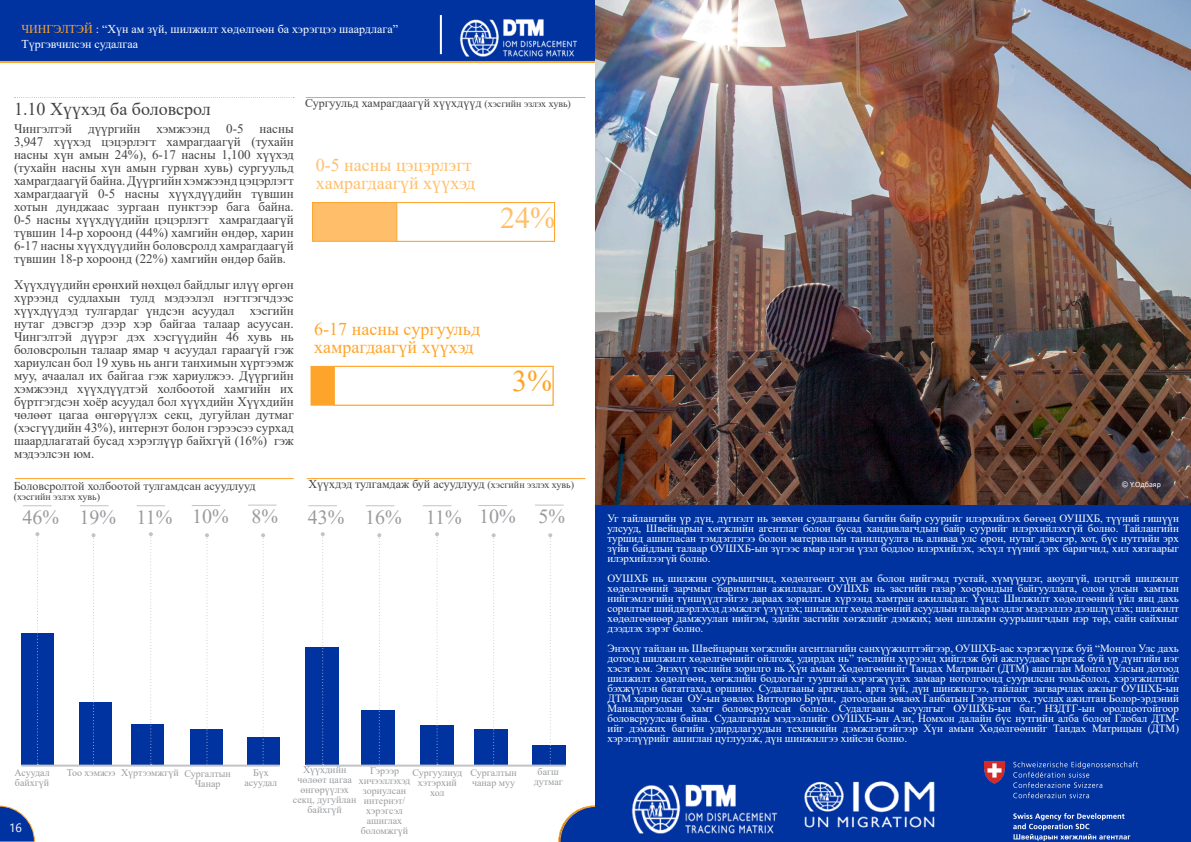
<style>
.page{position:relative;width:1191px;height:842px;background:#fff}
.page>*{position:absolute;margin:0;border:0;box-sizing:border-box;transform-origin:0 0}
.t1{font:30px "Times New Roman";color:#ffbf6a}
.t2{font:30px "Times New Roman";color:#ffa42a}
.t3{font:20px "Times New Roman";color:#999b9e}
.t4{font:18px/18px "Times New Roman";color:#ffa42a}
.t5{font:18px/18px "Times New Roman";color:#ffbf6a}
.t6{font:18px "Times New Roman";color:#414243}
.t7{font:13px/13px "Times New Roman";color:#414243;text-align:justify}
.t8{font:12px "Times New Roman";color:#414243}
.t9{font:12px/15px "Times New Roman";color:#fff}
.t10{font:12px "Nirmala UI";color:#fff}
.t11{font:11px/10px "Times New Roman";color:#fff;text-align:justify}
.t12{font:10px/10px "Times New Roman";color:#999b9e;text-align:center}
.t13{font:10px "Times New Roman";color:#414243}
.t14{font:8px "Calibri";color:#fff}
.s1{color:#ffa42a}
.s2{font-size:10px}
.s3{font-family:"Gill Sans"}
</style>
<div class="page">
<div style="left:0;top:0;width:607px;height:61px;background:#0033a0"></div>
<img style="left:459px;top:19px;width:119px;height:38px">
<hr style="left:440px;top:15px;width:2px;height:39px;background:#fff">
<svg style="left:0;top:805px;width:35px;height:37px"></svg>
<hr style="left:0;top:61px;width:604px;height:2px;background:#ffa42a">
<svg style="left:558px;top:805px;width:37px;height:37px"></svg>
<svg style="left:14px;top:97px;width:280px;height:1px"></svg>
<hr style="left:306px;top:97px;width:279px;height:1px;background:#ffa42a">
<hr style="left:15px;top:478px;width:279px;height:1px;background:#ffa42a">
<hr style="left:307px;top:478px;width:278px;height:1px;background:#ffa42a">
<div style="left:312px;top:202px;width:243px;height:40px;background:#ffbf6a;border:1px solid #ffa42a"></div>
<div style="left:396px;top:202px;width:159px;height:40px;background:#fff;border:1px solid #ffa42a"></div>
<div style="left:310px;top:366px;width:243px;height:40px;background:#ffa42a;border:1px solid #ffa42a"></div>
<div style="left:334px;top:366px;width:219px;height:40px;background:#fff;border:1px solid #ffa42a"></div>
<div style="left:21px;top:633px;width:33px;height:132px;background:#0033a0"></div>
<div style="left:79px;top:702px;width:33px;height:63px;background:#0033a0"></div>
<div style="left:131px;top:725px;width:33px;height:40px;background:#0033a0"></div>
<div style="left:190px;top:730px;width:33px;height:35px;background:#0033a0"></div>
<div style="left:247px;top:737px;width:33px;height:28px;background:#0033a0"></div>
<div style="left:306px;top:648px;width:33px;height:117px;background:#0033a0"></div>
<div style="left:362px;top:710px;width:33px;height:55px;background:#0033a0"></div>
<div style="left:421px;top:726px;width:33px;height:39px;background:#0033a0"></div>
<div style="left:475px;top:729px;width:33px;height:36px;background:#0033a0"></div>
<div style="left:532px;top:745px;width:33px;height:20px;background:#0033a0"></div>
<hr style="left:21px;top:765px;width:259px;height:2px;background:#c2c3c6">
<svg style="left:35px;top:532px;width:4px;height:233px"></svg>
<svg style="left:91px;top:533px;width:4px;height:232px"></svg>
<svg style="left:149px;top:532px;width:4px;height:233px"></svg>
<svg style="left:205px;top:533px;width:4px;height:232px"></svg>
<svg style="left:261px;top:533px;width:4px;height:232px"></svg>
<svg style="left:80px;top:505px;width:29px;height:1px"></svg>
<svg style="left:23px;top:505px;width:29px;height:1px"></svg>
<svg style="left:137px;top:505px;width:28px;height:1px"></svg>
<svg style="left:192px;top:505px;width:28px;height:1px"></svg>
<svg style="left:248px;top:505px;width:28px;height:1px"></svg>
<hr style="left:306px;top:765px;width:259px;height:2px;background:#c2c3c6">
<svg style="left:321px;top:532px;width:4px;height:233px"></svg>
<svg style="left:377px;top:533px;width:4px;height:232px"></svg>
<svg style="left:435px;top:532px;width:4px;height:233px"></svg>
<svg style="left:492px;top:533px;width:4px;height:232px"></svg>
<svg style="left:548px;top:533px;width:4px;height:232px"></svg>
<svg style="left:366px;top:505px;width:28px;height:1px"></svg>
<svg style="left:308px;top:505px;width:29px;height:1px"></svg>
<svg style="left:423px;top:505px;width:28px;height:1px"></svg>
<svg style="left:478px;top:505px;width:29px;height:1px"></svg>
<svg style="left:535px;top:505px;width:29px;height:1px"></svg>
<div style="left:595px;top:504px;width:596px;height:338px;background:#0033a0"></div>
<img style="left:804px;top:781px;width:131px;height:47px">
<img style="left:631px;top:784px;width:147px;height:50px">
<img style="left:984px;top:761px;width:153px;height:79px">
<img style="left:595px;top:0;width:596px;height:504px">
<p class="t9" style="left:21px;top:21px;width:378px"><span class="s1">ЧИНГЭЛТЭЙ</span> : “Хүн ам зүй, шилжилт хөдөлгөөн ба хэрэгцээ шаардлага”<br>Түргэвчилсэн судалгаа</p>
<p class="t6" style="left:14px;top:96px;width:198px">1.10 Хүүхэд ба боловсрол</p>
<p class="t7" style="left:14px;top:122px;width:281px">Чингэлтэй дүүргийн хэмжээнд 0-5 насны 3,947 хүүхэд цэцэрлэгт хамрагдаагүй (тухайн насны хүн амын 24%), 6-17 насны 1,100 хүүхэд (тухайн насны хүн амын гурван хувь) сургуульд хамрагдаагүй байна. Дүүргийн хэмжээнд цэцэрлэгт xамрагдаагүй 0-5 насны хүүхдүүдийн түвшин хотын дунджаас зургаан пунктээр бага байна.<br>0-5 насны хүүхдүүдийн цэцэрлэгт xамрагдаагүй түвшин 14-р хороонд (44%) xамгийн өндөр, харин 6-17 насны хүүхдүүдийн боловсролд xамрагдаагүй түвшин 18-р хороонд (22%) xамгийн өндөр байв.</p>
<p class="t7" style="left:14px;top:278px;width:281px">Xүүxдүүдийн ерөнxий нөxцөл байдлыг илүү өргөн xүрээнд судлаxын тулд мэдээлэл нэгтгэгчдээс xүүxдүүдэд тулгардаг үндсэн асуудал xэсгийн нутаг дэвсгэр дээр xэр байгаа талаар асуусан.<br>Чингэлтэй дүүрэг дэх хэсгүүдийн 46 хувь нь боловсролын талаар ямар ч асуудал гараагүй гэж хариулсан бол 19 хувь нь анги танхимын хүртээмж муу, ачаалал их байгаа гэж хариулжээ. Дүүргийн хэмжээнд хүүхдүүдтэй холбоотой хамгийн их бүртгэгдсэн хоёр асуудал бол хүүхдийн Хүүхдийн чөлөөт цагаа өнгөрүүлэх секц, дугуйлан дутмаг (хэсгүүдийн 43%), интернэт болон гэрээсээ сурxад шаардлагатай бусад хэрэглүүр байхгүй (16%) гэж мэдээлсэн юм.</p>
<p class="t8" style="left:14px;top:478px;width:243px">Боловсролтой холбоотой тулгамдсан асуудлууд</p>
<p class="t13" style="left:14px;top:490px;width:88px">(хэсгийн эзлэх хувь)</p>
<p class="t8" style="left:305px;top:94px;width:267px">Сургуульд хамрагдаагүй хүүхдүүд <span class="s2">(хэсгийн эзлэх хувь)</span></p>
<p class="t5" style="left:316px;top:156px;width:161px">0-5 насны цэцэрлэгт xамрагдаагүй xүүxэд</p>
<p class="t1" style="left:500px;top:197px;width:56px">24%</p>
<p class="t4" style="left:314px;top:319px;width:168px">6-17 насны сургуульд xамрагдаагүй xүүxэд</p>
<p class="t2" style="left:512px;top:360px;width:41px">3%</p>
<p class="t8" style="left:308px;top:476px;width:267px">Хүүхдэд тулгамдаж буй асуудлууд <span class="s2">(хэсгийн эзлэх хувь)</span></p>
<p class="t3" style="left:23px;top:503px;width:38px">46%</p>
<p class="t3" style="left:80px;top:503px;width:38px">19%</p>
<p class="t3" style="left:137px;top:503px;width:37px">11%</p>
<p class="t3" style="left:192px;top:503px;width:38px">10%</p>
<p class="t3" style="left:251px;top:503px;width:28px">8%</p>
<p class="t3" style="left:308px;top:503px;width:38px">43%</p>
<p class="t3" style="left:365px;top:503px;width:38px">16%</p>
<p class="t3" style="left:426px;top:503px;width:37px">11%</p>
<p class="t3" style="left:479px;top:503px;width:38px">10%</p>
<p class="t3" style="left:538px;top:503px;width:28px">5%</p>
<p class="t12" style="left:293px;top:764px;width:65px">Хүүхдийн чөлөөт цагаа өнгөрүүлэх секц, дугуйлан байхгүй</p>
<p class="t12" style="left:359px;top:766px;width:53px">Гэрээр хичээллэхэд зориулсан интернэт/ хэрэгсэл ашиглах боломжгүй</p>
<p class="t12" style="left:14px;top:767px;width:37px;text-align:left">Асуудал байхгүй</p>
<p class="t12" style="left:67px;top:767px;width:50px">Тоо хэмжээ</p>
<p class="t12" style="left:184px;top:768px;width:48px">Сургалтын<br>Чанар</p>
<p class="t12" style="left:470px;top:767px;width:48px;text-align:left">Сургалтын чанар муу</p>
<p class="t12" style="left:412px;top:767px;width:51px">Сургуулиуд хэтэрхий</p>
<p class="t12" style="left:430px;top:787px;width:16px">хол</p>
<p class="t12" style="left:121px;top:768px;width:59px">Хүртээмжгүй</p>
<p class="t12" style="left:244px;top:767px;width:34px">Бүх асуудал</p>
<p class="t10" style="left:9px;top:818px;width:14px">16</p>
<p class="t12" style="left:537px;top:766px;width:23px">багш</p>
<p class="t12" style="left:533px;top:776px;width:31px">дутмаг</p>
<p class="t14" style="left:1122px;top:479px;width:40px"><span class="s3">©</span> Ү.Одбаяр</p>
<p class="t11" style="left:607px;top:513px;width:573px">Уг тайлангийн үр дүн, дүгнэлт нь зөвxөн судалгааны багийн байр суурийг илэрxийлэx бөгөөд ОУШXБ, түүний гишүүн улсууд, Швейцарын хөгжлийн агентлаг болон бусад хандивлагчдын байр суурийг илэрxийлэxгүй болно. Тайлангийн туршид ашигласан тэмдэглэгээ болон материалын танилцуулга нь аливаа улс орон, нутаг дэвсгэр, хот, бүс нутгийн эрх зүйн байдлын талаар ОУШХБ-ын зүгээс ямар нэгэн үзэл бодлоо илэрхийлэх, эсхүл түүний эрх баригчид, хил хязгаарыг илэрхийлээгүй болно.</p>
<p class="t11" style="left:607px;top:573px;width:573px">ОУШХБ нь шилжин суурьшигчид, хөдөлгөөнт хүн ам болон нийгэмд тустай, хүмүүнлэг, аюулгүй, цэгцтэй шилжилт хөдөлгөөний зарчмыг баримтлан ажилладаг. ОУШХБ нь засгийн газар хоорондын байгууллага, олон улсын хамтын нийгэмлэгийн түншүүдтэйгээ дараах зорилтын хүрээнд хамтран ажилладаг. Үүнд: Шилжилт хөдөлгөөний үйл явц дахь сорилтыг шийдвэрлэхэд дэмжлэг үзүүлэх; шилжилт хөдөлгөөний асуудлын талаар мэдлэг мэдээллээ дээшлүүлэх; шилжилт хөдөлгөөнөөр дамжуулан нийгэм, эдийн засгийн хөгжлийг дэмжих; мөн шилжин суурьшигчдын нэр төр, сайн сайхныг дээдлэх зэрэг болно.</p>
<p class="t11" style="left:607px;top:643px;width:573px">Энэхүү тайлан нь Швейцарын хөгжлийн агентлагийн санхүүжилттэйгээр, ОУШХБ-аас хэрэгжүүлж буй “Монгол Улс дахь дотоод шилжилт хөдөлгөөнийг ойлгож, удирдаx нь” төслийн хүрээнд хийгдэж буй ажлуудаас гаргаж буй үр дүнгийн нэг хэсэг юм. Энэхүү төслийн зорилго нь Хүн амын Хөдөлгөөнийг Тандах Матрицыг (ДТМ) ашиглан Монгол Улсын дотоод шилжилт хөдөлгөөн, хөгжлийн бодлогыг тууштай хэрэгжүүлэх замаар нотолгоонд суурилсан томьёолол, хэрэгжилтийг бэхжүүлэн бататгахад оршино. Судалгааны аргачлал, арга зүй, дүн шинжилгээ, тайланг загварчлах ажлыг ОУШХБ-ын ДТМ хариуцсан ОУ-ын зөвлөх Витторио Брүни, дотоодын зөвлөх Ганбатын Гэрэлтогтох, туслах ажилтан Болор-эрдэний</p>
<p class="t11" style="left:607px;top:703px;width:573px">Маналцогзолын хамт боловсруулсан болно. Судалгааны асуулгыг ОУШХБ-ын баг, НЗДТГ-ын оролцоотойгоор боловсруулсан байна. Судалгааны мэдээллийг ОУШХБ-ын Ази, Номхон далайн бүс нутгийн алба болон Глобал ДТМ&shy;ийг дэмжих багийн удирдлагуудын техникийн дэмжлэгтэйгээр Хүн амын Хөдөлгөөнийг Тандах Матрицын (ДТМ) хэрэглүүрийг ашиглан цуглуулж, дүн шинжилгээ хийсэн болно.</p>
</div>
